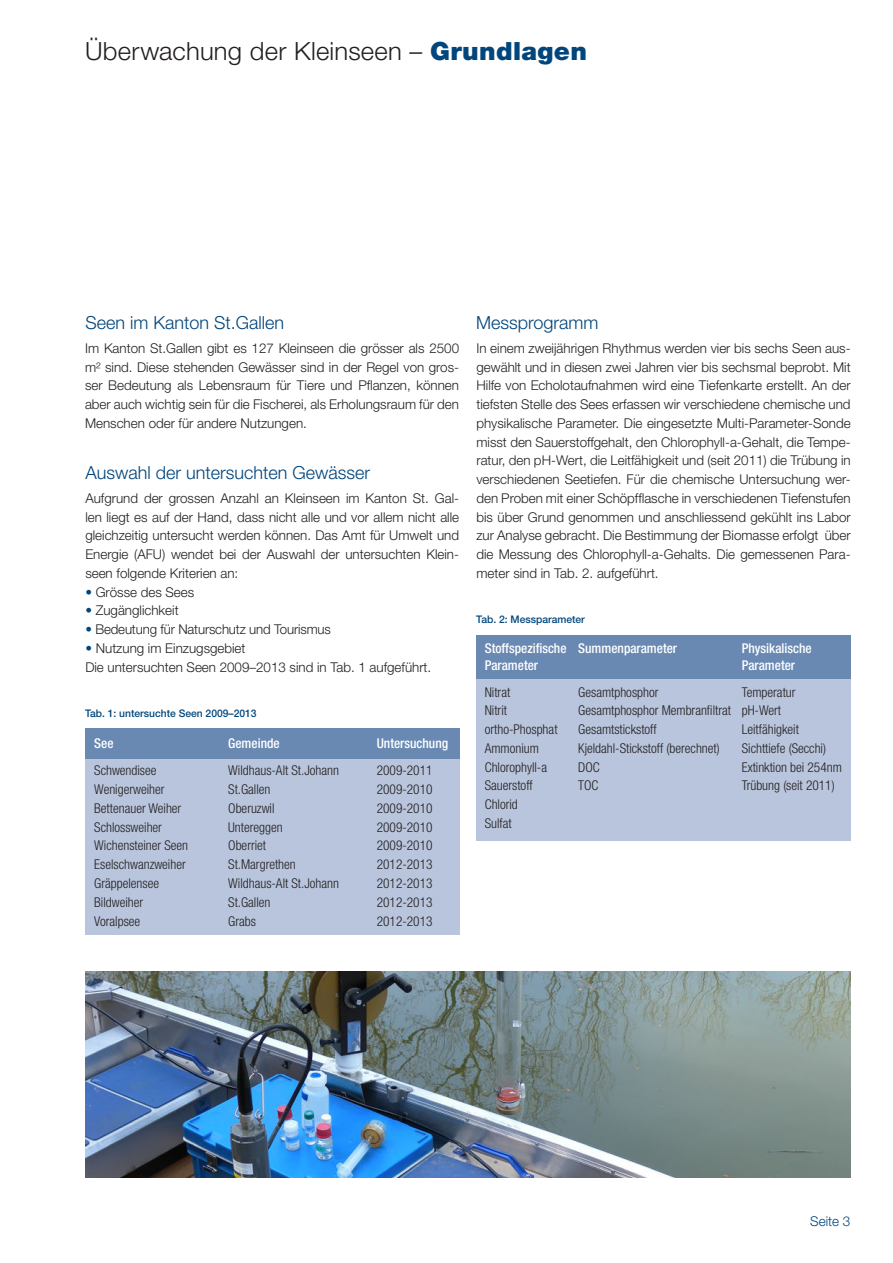
<style>
.page{position:relative;width:893px;height:1263px;background:#fff}
.page>*{position:absolute;margin:0;border:0;box-sizing:border-box;transform-origin:0 0}
.t1{font:300 25.2px "Helvetica Neue LT";letter-spacing:.01em;color:#231f20}
.t2{font:300 18px "Helvetica Neue LT";color:#00447b}
.t3{font:300 13.5px/18.8px "Helvetica Neue LT";color:#231f20;text-align:justify}
.t4{font:300 condensed 13.5px/18.8px "Helvetica Neue LT";color:#231f20}
.t5{font:500 condensed 13.5px "Helvetica Neue LT";color:#fff}
.t6{font:300 13.5px "Helvetica Neue LT";color:#00467c}
.t7{font:500 10.5px "Helvetica Neue LT";color:#00467c}
.s1{font-weight:900;color:#00467c}
.s2{color:#00467c}
</style>
<div class="page">
<div style="left:476px;top:635px;width:374px;height:205px;background:#b8c5dc"></div>
<div style="left:476px;top:635px;width:375px;height:44px;background:#6989b3"></div>
<div style="left:85px;top:729px;width:374px;height:205px;background:#b8c5dc"></div>
<div style="left:85px;top:729px;width:374px;height:30px;background:#6989b3"></div>
<img style="left:85px;top:971px;width:765px;height:207px">
<h1 class="t1" style="left:85px;top:36px;width:503px">Überwachung der Kleinseen – <span class="s1">Grundlagen</span></h1>
<h2 class="t2" style="left:85px;top:312px;width:200px">Seen im Kanton St.Gallen</h2>
<p class="t3" style="left:85px;top:338px;width:376px">Im Kanton St.Gallen gibt es 127 Kleinseen die grösser als 2500 m² sind. Diese stehenden Gewässer sind in der Regel von gros&shy;ser Bedeutung als Lebensraum für Tiere und Pflanzen, können aber auch wichtig sein für die Fischerei, als Erholungsraum für den Menschen oder für andere Nutzungen.</p>
<h2 class="t2" style="left:86px;top:462px;width:286px">Auswahl der untersuchten Gewässer</h2>
<p class="t3" style="left:85px;top:488px;width:375px">Aufgrund der grossen Anzahl an Kleinseen im Kanton St. Gal&shy;len liegt es auf der Hand, dass nicht alle und vor allem nicht alle gleichzeitig untersucht werden können. Das Amt für Umwelt und Energie (AFU) wendet bei der Auswahl der untersuchten Klein&shy;seen folgende Kriterien an:</p>
<p class="t3" style="left:85px;top:582px;width:110px"><span class="s2">•</span> Grösse des Sees</p>
<p class="t3" style="left:85px;top:601px;width:95px"><span class="s2">•</span> Zugänglichkeit</p>
<p class="t3" style="left:85px;top:620px;width:247px"><span class="s2">•</span> Bedeutung für Naturschutz und Tourismus</p>
<p class="t3" style="left:85px;top:638px;width:347px"><span class="s2">•</span> Nutzung im Einzugsgebiet<br>Die untersuchten Seen 2009–2013 sind in Tab. 1 aufgeführt.</p>
<p class="t7" style="left:85px;top:707px;width:173px">Tab. 1: untersuchte Seen 2009–2013</p>
<p class="t5" style="left:94px;top:736px;width:21px">See</p>
<p class="t5" style="left:228px;top:736px;width:53px">Gemeinde</p>
<p class="t5" style="left:377px;top:736px;width:73px">Untersuchung</p>
<p class="t4" style="left:94px;top:761px;width:64px">Schwendisee</p>
<p class="t4" style="left:228px;top:761px;width:112px">Wildhaus-Alt St.Johann</p>
<p class="t4" style="left:377px;top:761px;width:57px">2009-2011</p>
<p class="t4" style="left:94px;top:780px;width:72px">Wenigerweiher</p>
<p class="t4" style="left:228px;top:780px;width:44px">St.Gallen</p>
<p class="t4" style="left:377px;top:780px;width:57px">2009-2010</p>
<p class="t4" style="left:94px;top:799px;width:89px">Bettenauer Weiher</p>
<p class="t4" style="left:228px;top:799px;width:48px">Oberuzwil</p>
<p class="t4" style="left:377px;top:799px;width:57px">2009-2010</p>
<p class="t4" style="left:94px;top:817px;width:69px">Schlossweiher</p>
<p class="t4" style="left:228px;top:817px;width:56px">Untereggen</p>
<p class="t4" style="left:377px;top:817px;width:57px">2009-2010</p>
<p class="t4" style="left:94px;top:836px;width:95px">Wichensteiner Seen</p>
<p class="t4" style="left:228px;top:836px;width:39px">Oberriet</p>
<p class="t4" style="left:377px;top:836px;width:57px">2009-2010</p>
<p class="t4" style="left:94px;top:855px;width:93px">Eselschwanzweiher</p>
<p class="t4" style="left:228px;top:855px;width:69px">St.Margrethen</p>
<p class="t4" style="left:377px;top:855px;width:57px">2012-2013</p>
<p class="t4" style="left:94px;top:874px;width:66px">Gräppelensee</p>
<p class="t4" style="left:228px;top:874px;width:112px">Wildhaus-Alt St.Johann</p>
<p class="t4" style="left:377px;top:874px;width:57px">2012-2013</p>
<p class="t4" style="left:94px;top:892px;width:50px">Bildweiher</p>
<p class="t4" style="left:228px;top:892px;width:44px">St.Gallen</p>
<p class="t4" style="left:377px;top:892px;width:57px">2012-2013</p>
<p class="t4" style="left:94px;top:911px;width:48px">Voralpsee</p>
<p class="t4" style="left:228px;top:911px;width:29px">Grabs</p>
<p class="t4" style="left:377px;top:911px;width:57px">2012-2013</p>
<h2 class="t2" style="left:476px;top:312px;width:124px">Messprogramm</h2>
<p class="t3" style="left:476px;top:338px;width:376px">In einem zweijährigen Rhythmus werden vier bis sechs Seen aus&shy;gewählt und in diesen zwei Jahren vier bis sechsmal beprobt. Mit Hilfe von Echolotaufnahmen wird eine Tiefenkarte erstellt. An der tiefsten Stelle des Sees erfassen wir verschiedene chemische und physikalische Parameter. Die eingesetzte Multi-Parameter-Sonde misst den Sauerstoffgehalt, den Chlorophyll-a-Gehalt, die Tempe&shy;ratur, den pH-Wert, die Leitfähigkeit und (seit 2011) die Trübung in verschiedenen Seetiefen. Für die chemische Untersuchung wer&shy;den Proben mit einer Schöpfflasche in verschiedenen Tiefenstufen bis über Grund genommen und anschliessend gekühlt ins Labor zur Analyse gebracht. Die Bestimmung der Biomasse erfolgt über die Messung des Chlorophyll-a-Gehalts. Die gemessenen Para&shy;meter sind in Tab. 2. aufgeführt.</p>
<p class="t7" style="left:476px;top:613px;width:110px">Tab. 2: Messparameter</p>
<p class="t5" style="left:485px;top:640px;width:194px">Stoffspezifische Summenparameter</p>
<p class="t5" style="left:742px;top:640px;width:71px">Physikalische</p>
<p class="t5" style="left:485px;top:657px;width:55px">Parameter</p>
<p class="t5" style="left:742px;top:657px;width:55px">Parameter</p>
<p class="t4" style="left:485px;top:682px;width:27px">Nitrat</p>
<p class="t4" style="left:578px;top:682px;width:82px">Gesamtphosphor</p>
<p class="t4" style="left:742px;top:682px;width:55px">Temperatur</p>
<p class="t4" style="left:485px;top:701px;width:24px">Nitrit</p>
<p class="t4" style="left:578px;top:701px;width:204px">Gesamtphosphor Membranfiltrat pH-Wert</p>
<p class="t4" style="left:485px;top:720px;width:74px">ortho-Phosphat</p>
<p class="t4" style="left:578px;top:720px;width:80px">Gesamtstickstoff</p>
<p class="t4" style="left:742px;top:720px;width:59px">Leitfähigkeit</p>
<p class="t4" style="left:485px;top:739px;width:56px">Ammonium</p>
<p class="t4" style="left:578px;top:739px;width:143px">Kjeldahl-Stickstoff (berechnet)</p>
<p class="t4" style="left:742px;top:739px;width:86px">Sichttiefe (Secchi)</p>
<p class="t4" style="left:485px;top:757px;width:64px">Chlorophyll-a</p>
<p class="t4" style="left:578px;top:757px;width:23px">DOC</p>
<p class="t4" style="left:742px;top:757px;width:102px">Extinktion bei 254nm</p>
<p class="t4" style="left:485px;top:776px;width:50px">Sauerstoff</p>
<p class="t4" style="left:578px;top:776px;width:22px">TOC</p>
<p class="t4" style="left:742px;top:776px;width:94px">Trübung (seit 2011)</p>
<p class="t4" style="left:485px;top:795px;width:35px">Chlorid<br>Sulfat</p>
<p class="t6" style="left:810px;top:1213px;width:42px">Seite 3</p>
</div>
